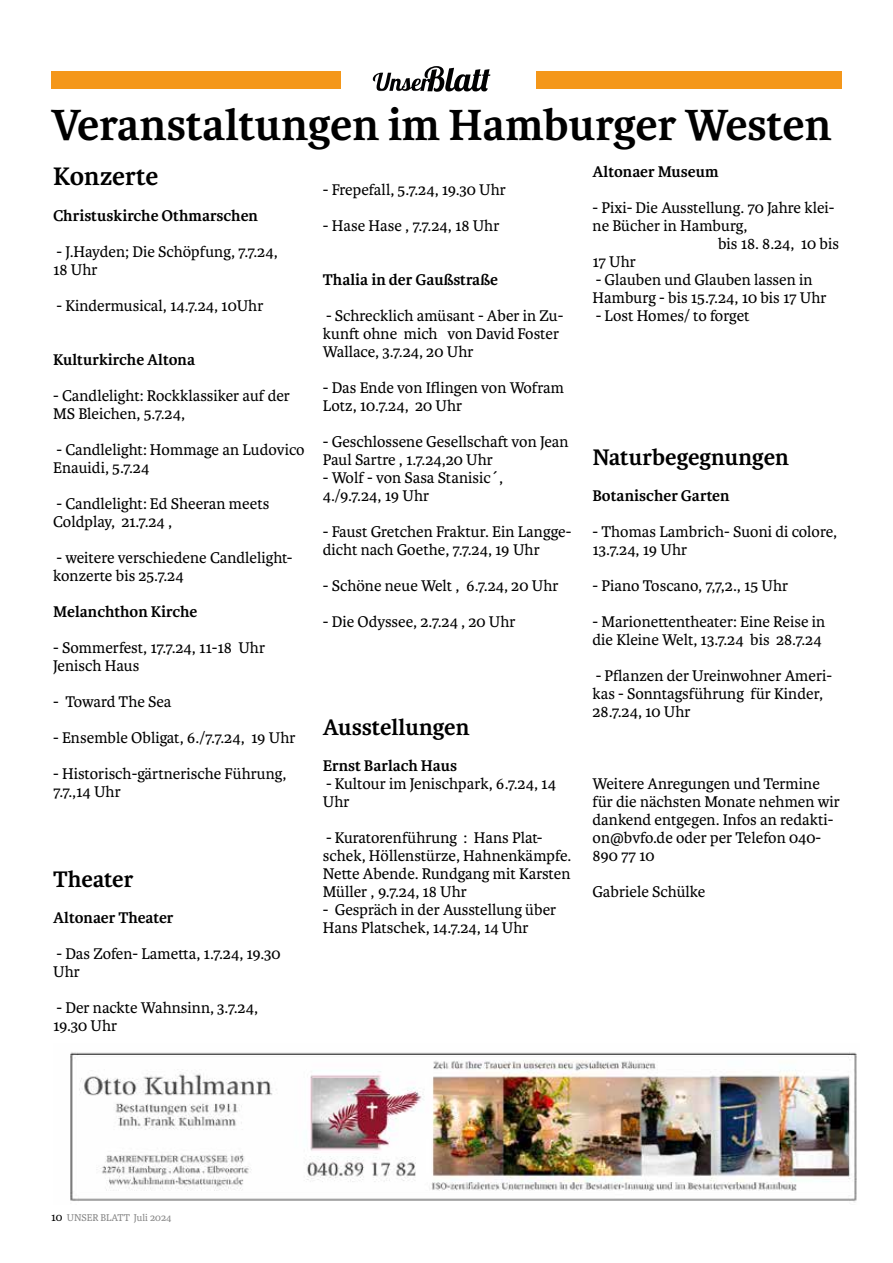
<style>
.page{position:relative;width:893px;height:1263px;background:#fff}
.page>*{position:absolute;margin:0;border:0;box-sizing:border-box;transform-origin:0 0}
.t1{font:700 46.5px "Karmina";color:#000}
.t2{font:700 27px "Karmina";color:#000}
.t3{font:700 24px "Karmina";color:#000}
.t4{font:16.5px/18px "Karmina";color:#000}
.t5{font:700 16.5px "Karmina";color:#000}
.t6{font:10.5px "Karmina";color:#878787}
.s1{font-size:12px;color:#000}
</style>
<div class="page">
<div style="left:51px;top:72px;width:791px;height:17px;background:#f4971a"></div>
<div style="left:341px;top:71px;width:195px;height:19px;background:#fff"></div>
<img style="left:425px;top:66px;width:65px;height:26px">
<img style="left:373px;top:73px;width:58px;height:18px">
<img style="left:70px;top:1052px;width:787px;height:151px">
<h1 class="t1" style="left:51px;top:99px;width:782px">Veranstaltungen im Hamburger Westen</h1>
<h2 class="t2" style="left:53px;top:161px;width:107px">Konzerte</h2>
<p class="t5" style="left:53px;top:206px;width:206px">Christuskirche Othmarschen</p>
<p class="t4" style="left:53px;top:243px;width:226px">- J.Hayden; Die Schöpfung, 7.7.24,<br>18 Uhr</p>
<p class="t4" style="left:56px;top:297px;width:208px">- Kindermusical, 14.7.24, 10Uhr</p>
<p class="t5" style="left:53px;top:350px;width:143px">Kulturkirche Altona</p>
<p class="t4" style="left:53px;top:387px;width:238px">- Candlelight: Rockklassiker auf der<br>MS Bleichen, 5.7.24,</p>
<p class="t4" style="left:53px;top:441px;width:253px">- Candlelight: Hommage an Ludovico<br>Enauidi, 5.7.24</p>
<p class="t4" style="left:53px;top:495px;width:218px">- Candlelight: Ed Sheeran meets<br>Coldplay, 21.7.24 ,</p>
<p class="t4" style="left:53px;top:549px;width:241px">- weitere verschiedene Candlelight&shy;konzerte bis 25.7.24</p>
<p class="t5" style="left:53px;top:602px;width:146px">Melanchthon Kirche</p>
<p class="t4" style="left:53px;top:639px;width:213px">- Sommerfest, 17.7.24, 11-18 Uhr<br>Jenisch Haus</p>
<p class="t4" style="left:53px;top:693px;width:120px">- Toward The Sea</p>
<p class="t4" style="left:53px;top:729px;width:244px">- Ensemble Obligat, 6./7.7.24, 19 Uhr</p>
<p class="t4" style="left:53px;top:765px;width:235px">- Historisch-gärtnerische Führung,<br>7.7.,14 Uhr</p>
<h3 class="t3" style="left:53px;top:865px;width:82px">Theater</h3>
<p class="t5" style="left:53px;top:908px;width:122px">Altonaer Theater</p>
<p class="t4" style="left:53px;top:945px;width:229px">- Das Zofen- Lametta, 1.7.24, 19.30<br>Uhr</p>
<p class="t4" style="left:53px;top:999px;width:206px">- Der nackte Wahnsinn, 3.7.24,<br>19.30 Uhr</p>
<p class="t4" style="left:323px;top:181px;width:185px">- Frepefall, 5.7.24, 19.30 Uhr</p>
<p class="t4" style="left:323px;top:217px;width:178px">- Hase Hase , 7.7.24, 18 Uhr</p>
<p class="t5" style="left:323px;top:270px;width:177px">Thalia in der Gaußstraße</p>
<p class="t4" style="left:323px;top:307px;width:242px">- Schrecklich amüsant - Aber in Zu&shy;kunft ohne mich von David Foster<br>Wallace, 3.7.24, 20 Uhr</p>
<p class="t4" style="left:323px;top:379px;width:243px">- Das Ende von Iflingen von Wofram<br>Lotz, 10.7.24, 20 Uhr</p>
<p class="t4" style="left:323px;top:433px;width:247px">- Geschlossene Gesellschaft von Jean<br>Paul Sartre , 1.7.24,20 Uhr</p>
<p class="t4" style="left:323px;top:469px;width:182px">- Wolf - von Sasa Stanisic´,<br>4./9.7.24, 19 Uhr</p>
<p class="t4" style="left:323px;top:523px;width:250px">- Faust Gretchen Fraktur. Ein Langge&shy;dicht nach Goethe, 7.7.24, 19 Uhr</p>
<p class="t4" style="left:323px;top:577px;width:237px">- Schöne neue Welt , 6.7.24, 20 Uhr</p>
<p class="t4" style="left:323px;top:613px;width:194px">- Die Odyssee, 2.7.24 , 20 Uhr</p>
<h3 class="t3" style="left:323px;top:713px;width:148px">Ausstellungen</h3>
<p class="t5" style="left:323px;top:756px;width:136px">Ernst Barlach Haus</p>
<p class="t4" style="left:323px;top:775px;width:235px">- Kultour im Jenischpark, 6.7.24, 14<br>Uhr</p>
<p class="t4" style="left:323px;top:829px;width:250px">- Kuratorenführung : Hans Plat&shy;schek, Höllenstürze, Hahnenkämpfe.<br>Nette Abende. Rundgang mit Karsten<br>Müller , 9.7.24, 18 Uhr</p>
<p class="t4" style="left:323px;top:901px;width:235px">- Gespräch in der Ausstellung über<br>Hans Platschek, 14.7.24, 14 Uhr</p>
<p class="t5" style="left:592px;top:162px;width:128px">Altonaer Museum</p>
<p class="t4" style="left:592px;top:199px;width:244px">- Pixi- Die Ausstellung. 70 Jahre klei-</p>
<p class="t4" style="left:592px;top:217px;width:156px">ne Bücher in Hamburg,</p>
<p class="t4" style="left:718px;top:235px;width:123px">bis 18. 8.24, 10 bis</p>
<p class="t4" style="left:592px;top:253px;width:45px">17 Uhr</p>
<p class="t4" style="left:592px;top:271px;width:235px">- Glauben und Glauben lassen in<br>Hamburg - bis 15.7.24, 10 bis 17 Uhr</p>
<p class="t4" style="left:596px;top:307px;width:155px">- Lost Homes/ to forget</p>
<h3 class="t3" style="left:592px;top:443px;width:198px">Naturbegegnungen</h3>
<p class="t5" style="left:592px;top:486px;width:139px">Botanischer Garten</p>
<p class="t4" style="left:592px;top:523px;width:246px">- Thomas Lambrich- Suoni di colore,<br>13.7.24, 19 Uhr</p>
<p class="t4" style="left:592px;top:577px;width:197px">- Piano Toscano, 7,7,2., 15 Uhr</p>
<p class="t4" style="left:592px;top:613px;width:234px">- Marionettentheater: Eine Reise in die Kleine Welt, 13.7.24 bis 28.7.24</p>
<p class="t4" style="left:592px;top:667px;width:241px">- Pflanzen der Ureinwohner Ameri&shy;kas - Sonntagsführung für Kinder,<br>28.7.24, 10 Uhr</p>
<p class="t4" style="left:592px;top:775px;width:249px">Weitere Anregungen und Termine für die nächsten Monate nehmen wir dankend entgegen. Infos an redakti&shy;on@bvfo.de oder per Telefon 040-<br>890 77 10</p>
<p class="t4" style="left:592px;top:883px;width:114px">Gabriele Schülke</p>
<p class="t6" style="left:51px;top:1212px;width:122px"><span class="s1">10</span> UNSER BLATT Juli 2024</p>
</div>
